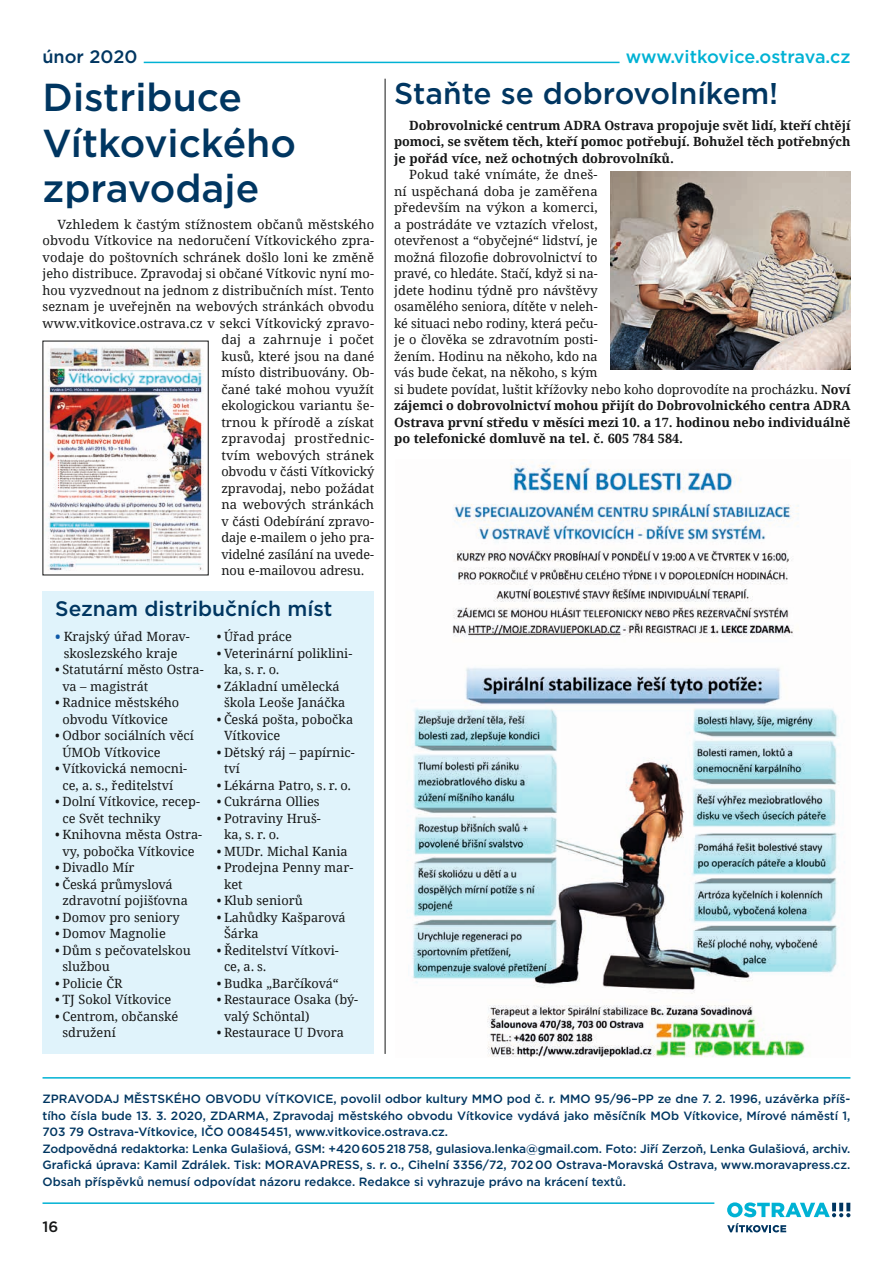
<style>
.page{position:relative;width:893px;height:1263px;background:#fff}
.page>*{position:absolute;margin:0;border:0;box-sizing:border-box;transform-origin:0 0}
.t1{font:500 39px/45px "Gotham";color:#003661}
.t2{font:500 30px "Gotham";color:#003661}
.t3{font:500 21px "Gotham";color:#003661}
.t4{font:500 18px "Gotham";letter-spacing:-.01em;color:#00b2d4}
.t5{font:500 18px "Gotham";color:#003661}
.t6{font:500 15px "Gotham";color:#151616}
.t7{font:12.75px/16.5px "Droid Serif";color:#151616}
.t8{font:700 12.75px/16.5px "Droid Serif";color:#151616;text-align:justify}
.t9{font:12.75px "Droid Serif";letter-spacing:.025em;color:#151616}
.t10{font:500 12px/16.5px "Gotham";color:#003661}
.s1{font-size:15px;color:#0e58a7}
.s2{font-weight:700}
</style>
<div class="page">
<svg style="left:727px;top:1202px;width:123px;height:15px"></svg>
<svg style="left:727px;top:1223px;width:59px;height:9px"></svg>
<hr style="left:43px;top:1202px;width:671px;height:2px;background:#00b2d4">
<hr style="left:144px;top:62px;width:476px;height:1px;background:#00b2d4">
<hr style="left:43px;top:1077px;width:807px;height:1px;background:#00b2d4">
<div style="left:43px;top:592px;width:331px;height:462px;background:#e0f3fb"></div>
<img style="left:45px;top:346px;width:159px;height:225px">
<hr style="left:385px;top:79px;width:1px;height:975px;background:#151616">
<img style="left:412px;top:463px;width:426px;height:594px">
<img style="left:610px;top:171px;width:240px;height:198px">
<h3 class="t5" style="left:42px;top:45px;width:96px">únor 2020</h3>
<h1 class="t1" style="left:43px;top:75px;width:255px">Distribuce<br>Vítkovického zpravodaje</h1>
<p class="t7" style="left:58px;top:216px;width:318px">Vzhledem k častým stížnostem občanů městského</p>
<p class="t7" style="left:43px;top:233px;width:333px">obvodu Vítkovice na nedoručení Vítkovického zpra-</p>
<p class="t7" style="left:43px;top:249px;width:333px">vodaje do poštovních schránek došlo loni ke změně</p>
<p class="t7" style="left:43px;top:266px;width:333px">jeho distribuce. Zpravodaj si občané Vítkovic nyní mo-</p>
<p class="t7" style="left:43px;top:282px;width:333px">hou vyzvednout na jednom z distribučních míst. Tento</p>
<p class="t7" style="left:43px;top:299px;width:333px">seznam je uveřejněn na webových stránkách obvodu</p>
<p class="t7" style="left:43px;top:315px;width:333px">www.vitkovice.ostrava.cz v sekci Vítkovický zpravo-</p>
<p class="t9" style="left:221px;top:332px;width:154px">daj a zahrnuje i počet</p>
<p class="t7" style="left:221px;top:348px;width:154px">kusů, které jsou na dané</p>
<p class="t7" style="left:221px;top:365px;width:154px">místo distribuovány. Ob-</p>
<p class="t7" style="left:221px;top:381px;width:154px">čané také mohou využít</p>
<p class="t7" style="left:221px;top:398px;width:154px">ekologickou variantu še-</p>
<p class="t7" style="left:221px;top:414px;width:154px">trnou k přírodě a získat</p>
<p class="t9" style="left:221px;top:431px;width:154px">zpravodaj prostřednic-</p>
<p class="t7" style="left:221px;top:447px;width:154px">tvím webových stránek</p>
<p class="t7" style="left:221px;top:464px;width:154px">obvodu v části Vítkovický</p>
<p class="t7" style="left:221px;top:480px;width:154px">zpravodaj, nebo požádat</p>
<p class="t7" style="left:221px;top:497px;width:154px">na webových stránkách</p>
<p class="t7" style="left:221px;top:513px;width:154px">v části Odebírání zpravo-</p>
<p class="t7" style="left:221px;top:530px;width:154px">daje e‑mailem o jeho pra-</p>
<p class="t7" style="left:221px;top:546px;width:154px">videlné zasílání na uvede-</p>
<p class="t7" style="left:221px;top:563px;width:145px">nou e‑mailovou adresu.</p>
<h3 class="t3" style="left:55px;top:595px;width:279px">Seznam distribučních míst</h3>
<p class="t7" style="left:55px;top:629px;width:135px;text-align:center"><span class="s1">•</span> Krajský úřad Morav&shy;skoslezského kraje</p>
<p class="t7" style="left:62px;top:662px;width:142px;text-indent:-7px">• Statutární město Ostra&shy;va – magistrát</p>
<p class="t7" style="left:55px;top:695px;width:126px;text-align:center">• Radnice městského obvodu Vítkovice</p>
<p class="t7" style="left:62px;top:728px;width:133px;text-indent:-7px">• Odbor sociálních věcí<br>ÚMOb Vítkovice</p>
<p class="t7" style="left:55px;top:761px;width:133px;text-align:center">• Vítkovická nemocni&shy;ce, a. s., ředitelství</p>
<p class="t7" style="left:62px;top:794px;width:139px;text-indent:-7px">• Dolní Vítkovice, recep&shy;ce Svět techniky</p>
<p class="t7" style="left:55px;top:827px;width:148px;text-align:center">• Knihovna města Ostra&shy;vy, pobočka Vítkovice</p>
<p class="t7" style="left:55px;top:860px;width:81px">• Divadlo Mír</p>
<p class="t7" style="left:62px;top:876px;width:127px;text-indent:-7px">• Česká průmyslová zdravotní pojišťovna</p>
<p class="t7" style="left:55px;top:909px;width:126px">• Domov pro seniory</p>
<p class="t7" style="left:55px;top:926px;width:112px">• Domov Magnolie</p>
<p class="t7" style="left:62px;top:942px;width:130px;text-indent:-7px">• Dům s pečovatelskou službou</p>
<p class="t7" style="left:55px;top:975px;width:69px">• Policie ČR</p>
<p class="t7" style="left:55px;top:992px;width:118px">• TJ Sokol Vítkovice</p>
<p class="t7" style="left:62px;top:1008px;width:117px;text-indent:-7px">• Centrom, občanské sdružení</p>
<p class="t7" style="left:217px;top:629px;width:77px">• Úřad práce</p>
<p class="t7" style="left:224px;top:645px;width:129px;text-indent:-7px">• Veterinární poliklini&shy;ka, s. r. o.</p>
<p class="t7" style="left:217px;top:678px;width:130px;text-align:center">• Základní umělecká škola Leoše Janáčka</p>
<p class="t7" style="left:224px;top:711px;width:131px;text-indent:-7px">• Česká pošta, pobočka<br>Vítkovice</p>
<p class="t7" style="left:224px;top:744px;width:132px;text-indent:-7px">• Dětský ráj – papírnic&shy;tví</p>
<p class="t7" style="left:217px;top:777px;width:136px">• Lékárna Patro, s. r. o.</p>
<p class="t7" style="left:217px;top:794px;width:104px">• Cukrárna Ollies</p>
<p class="t7" style="left:224px;top:810px;width:98px;text-indent:-7px">• Potraviny Hruš&shy;ka, s. r. o.</p>
<p class="t7" style="left:217px;top:843px;width:132px">• MUDr. Michal Kania</p>
<p class="t7" style="left:224px;top:860px;width:131px;text-indent:-7px">• Prodejna Penny mar&shy;ket</p>
<p class="t7" style="left:217px;top:893px;width:87px">• Klub seniorů</p>
<p class="t7" style="left:224px;top:909px;width:123px;text-indent:-7px">• Lahůdky Kašparová<br>Šárka</p>
<p class="t7" style="left:224px;top:942px;width:116px;text-indent:-7px">• Ředitelství Vítkovi&shy;ce, a. s.</p>
<p class="t7" style="left:217px;top:975px;width:123px">• Budka „Barčíková“</p>
<p class="t7" style="left:224px;top:991px;width:136px;text-indent:-7px">• Restaurace Osaka (bý&shy;valý Schöntal)</p>
<p class="t7" style="left:217px;top:1024px;width:129px">• Restaurace U Dvora</p>
<h3 class="t4" style="left:626px;top:45px;width:226px">www.vitkovice.ostrava.cz</h3>
<h2 class="t2" style="left:394px;top:74px;width:386px">Staňte se dobrovolníkem!</h2>
<p class="t8" style="left:394px;top:117px;width:458px;text-indent:15px">Dobrovolnické centrum ADRA Ostrava propojuje svět lidí, kteří chtějí pomoci, se světem těch, kteří pomoc potřebují. Bohužel těch potřebných je pořád více, než ochotných dobrovolníků.</p>
<p class="t7" style="left:394px;top:167px;width:458px;text-indent:15px">Pokud také vnímáte, že dneš-<br>ní uspěchaná doba je zaměřena<br>především na výkon a komerci,<br>a postrádáte ve vztazích vřelost,<br>otevřenost a “obyčejné“ lidství, je<br>možná filozofie dobrovolnictví to<br>pravé, co hledáte. Stačí, když si na-<br>jdete hodinu týdně pro návštěvy<br>osamělého seniora, dítěte v neleh-<br>ké situaci nebo rodiny, která peču-<br>je o člověka se zdravotním posti-<br>žením. Hodinu na někoho, kdo na<br>vás bude čekat, na někoho, s kým<br>si budete povídat, luštit křížovky nebo koho doprovodíte na procházku. <span class="s2">Noví zájemci o dobrovolnictví mohou přijít do Dobrovolnického centra ADRA Ostrava první středu v měsíci mezi 10. a 17. hodinou nebo individuálně po telefonické domluvě na tel. č. 605 784 584.</span></p>
<p class="t10" style="left:43px;top:1091px;width:809px">ZPRAVODAJ MĚSTSKÉHO OBVODU VÍTKOVICE, povolil odbor kultury MMO pod č. r. MMO 95/96–PP ze dne 7. 2. 1996, uzávěrka příš‑ tího čísla bude 13. 3. 2020, ZDARMA, Zpravodaj městského obvodu Vítkovice vydává jako měsíčník MOb Vítkovice, Mírové náměstí 1, 703 79 Ostrava‑Vítkovice, IČO 00845451, www.vitkovice.ostrava.cz.<br>Zodpovědná redaktorka: Lenka Gulašiová, GSM: +420 605 218 758, gulasiova.lenka@gmail.com. Foto: Jiří Zerzoň, Lenka Gulašiová, archiv.<br>Grafická úprava: Kamil Zdrálek. Tisk: MORAVAPRESS, s. r. o., Cihelní 3356/72, 702 00 Ostrava‑Moravská Ostrava, www.moravapress.cz.<br>Obsah příspěvků nemusí odpovídat názoru redakce. Redakce si vyhrazuje právo na krácení textů.</p>
<p class="t6" style="left:43px;top:1217px;width:17px">16</p>
</div>
